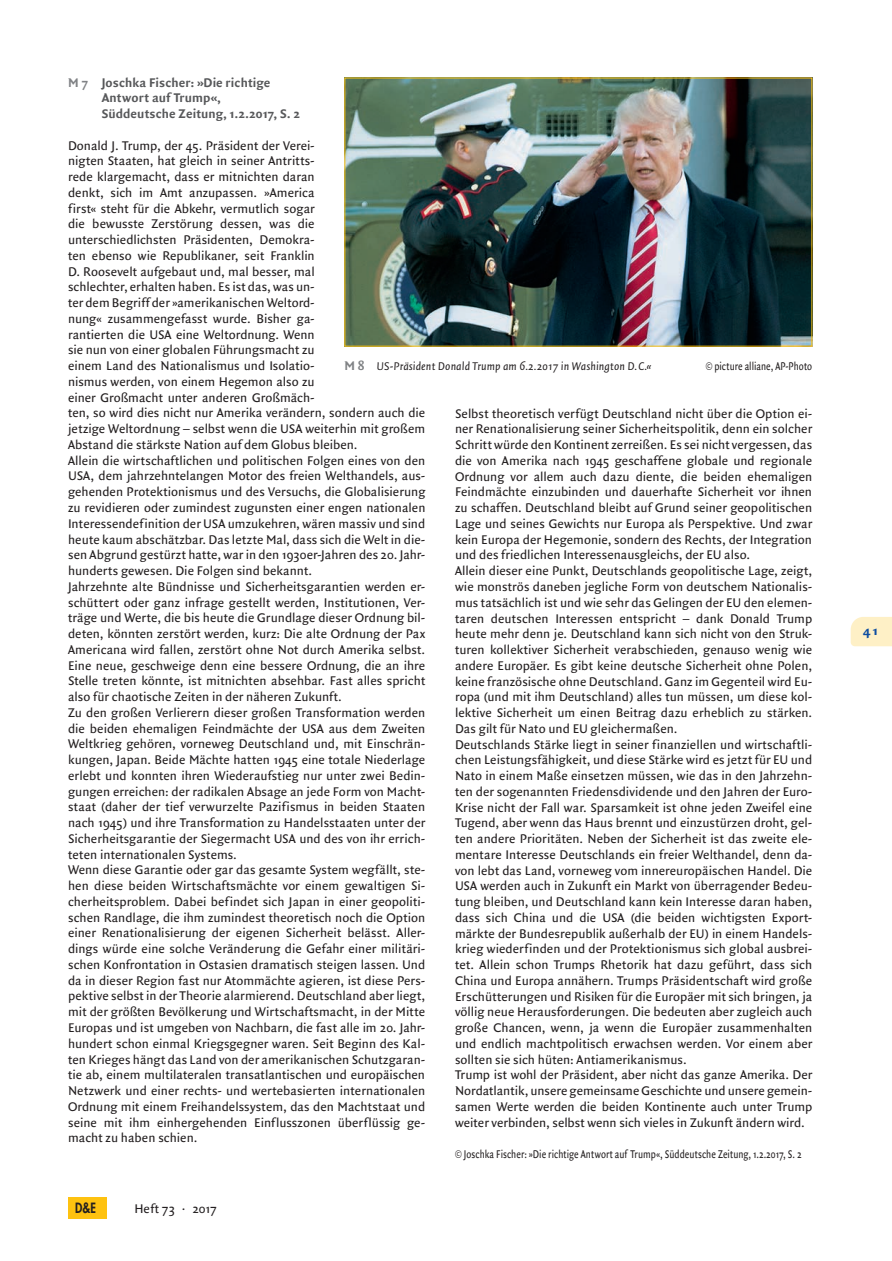
<style>
.page{position:relative;width:892px;height:1261px;background:#fff}
.page>*{position:absolute;margin:0;border:0;box-sizing:border-box;transform-origin:0 0}
.t1{font:800 13.8px "Futura";color:#231f20;scale:.82 1}
.t2{font:13.5px/15.8px "Quadraat Sans";color:#231f20}
.t3{font:700 13.5px/15.8px "Quadraat Sans";letter-spacing:.005em;color:#57585a}
.t4{font:700 13.5px "Quadraat Sans";color:#0d4da1;scale:1.1 1}
.t5{font:12px "Quadraat Sans";letter-spacing:.01em;color:#231f20;scale:.8 1}
.t6{font:italic 12px "Quadraat Sans";letter-spacing:.005em;color:#231f20}
.s1{color:#808285}
.s2{font-weight:700;font-style:normal;font-size:13.5px;color:#808285}
</style>
<div class="page">
<img style="left:346px;top:80px;width:464px;height:264px">
<svg style="left:851px;top:617px;width:41px;height:29px"></svg>
<div style="left:68px;top:1197px;width:38px;height:21px;background:#fec210"></div>
<p class="t3" style="left:102px;top:75px;width:200px;text-indent:-34px"><span class="s1">M 7</span> Joschka Fischer: »Die richtige<br>Antwort auf Trump«,<br>Süddeutsche Zeitung, 1.2.2017, S. 2</p>
<p class="t2" style="left:68px;top:138px;width:359px">Donald J. Trump, der 45. Präsident der Verei-<br>nigten Staaten, hat gleich in seiner Antritts-<br>rede klargemacht, dass er mitnichten daran<br>denkt, sich im Amt anzupassen. »America<br>first« steht für die Abkehr, vermutlich sogar<br>die bewusste Zerstörung dessen, was die unterschiedlichsten Präsidenten, Demokra-<br>ten ebenso wie Republikaner, seit Franklin<br>D. Roosevelt aufgebaut und, mal besser, mal<br>schlechter, erhalten haben. Es ist das, was un-<br>ter dem Begriff der »amerikanischen Weltord-<br>nung« zusammengefasst wurde. Bisher ga-<br>rantierten die USA eine Weltordnung. Wenn<br>sie nun von einer globalen Führungsmacht zu<br>einem Land des Nationalismus und Isolatio-<br>nismus werden, von einem Hegemon also zu<br>einer Großmacht unter anderen Großmäch-<br>ten, so wird dies nicht nur Amerika verändern, sondern auch die jetzige Weltordnung – selbst wenn die USA weiterhin mit großem Abstand die stärkste Nation auf dem Globus bleiben.<br>Allein die wirtschaftlichen und politischen Folgen eines von den USA, dem jahrzehntelangen Motor des freien Welthandels, aus&shy;gehenden Protektionismus und des Versuchs, die Globalisierung zu revidieren oder zumindest zugunsten einer engen nationalen Interessendefinition der USA umzukehren, wären massiv und sind heute kaum abschätzbar. Das letzte Mal, dass sich die Welt in die&shy;sen Abgrund gestürzt hatte, war in den 1930er-Jahren des 20. Jahr&shy;hunderts gewesen. Die Folgen sind bekannt.<br>Jahrzehnte alte Bündnisse und Sicherheitsgarantien werden er&shy;schüttert oder ganz infrage gestellt werden, Institutionen, Ver&shy;träge und Werte, die bis heute die Grundlage dieser Ordnung bil&shy;deten, könnten zerstört werden, kurz: Die alte Ordnung der Pax Americana wird fallen, zerstört ohne Not durch Amerika selbst.<br>Eine neue, geschweige denn eine bessere Ordnung, die an ihre Stelle treten könnte, ist mitnichten absehbar. Fast alles spricht also für chaotische Zeiten in der näheren Zukunft.<br>Zu den großen Verlierern dieser großen Transformation werden die beiden ehemaligen Feindmächte der USA aus dem Zweiten Weltkrieg gehören, vorneweg Deutschland und, mit Einschrän&shy;kungen, Japan. Beide Mächte hatten 1945 eine totale Niederlage erlebt und konnten ihren Wiederaufstieg nur unter zwei Bedin&shy;gungen erreichen: der radikalen Absage an jede Form von Macht&shy;staat (daher der tief verwurzelte Pazifismus in beiden Staaten nach 1945) und ihre Transformation zu Handelsstaaten unter der Sicherheitsgarantie der Siegermacht USA und des von ihr errich&shy;teten internationalen Systems.<br>Wenn diese Garantie oder gar das gesamte System wegfällt, ste&shy;hen diese beiden Wirtschaftsmächte vor einem gewaltigen Si&shy;cherheitsproblem. Dabei befindet sich Japan in einer geopoliti&shy;schen Randlage, die ihm zumindest theoretisch noch die Option einer Renationalisierung der eigenen Sicherheit belässt. Aller&shy;dings würde eine solche Veränderung die Gefahr einer militäri&shy;schen Konfrontation in Ostasien dramatisch steigen lassen. Und da in dieser Region fast nur Atommächte agieren, ist diese Pers&shy;pektive selbst in der Theorie alarmierend. Deutschland aber liegt, mit der größten Bevölkerung und Wirtschaftsmacht, in der Mitte Europas und ist umgeben von Nachbarn, die fast alle im 20. Jahr&shy;hundert schon einmal Kriegsgegner waren. Seit Beginn des Kal&shy;ten Krieges hängt das Land von der amerikanischen Schutzgaran&shy;tie ab, einem multilateralen transatlantischen und europäischen Netzwerk und einer rechts- und wertebasierten internationalen Ordnung mit einem Freihandelssystem, das den Machtstaat und seine mit ihm einhergehenden Einflusszonen überflüssig ge&shy;macht zu haben schien.</p>
<p class="t6" style="left:344px;top:361px;width:309px"><span class="s2">M 8</span> US-Präsident Donald Trump am 6.2.2017 in Washington D. C.«</p>
<p class="t5" style="left:706px;top:361px;width:135px">© picture alliane, AP-Photo</p>
<p class="t2" style="left:455px;top:406px;width:359px">Selbst theoretisch verfügt Deutschland nicht über die Option ei&shy;ner Renationalisierung seiner Sicherheitspolitik, denn ein solcher Schritt würde den Kontinent zerreißen. Es sei nicht vergessen, das die von Amerika nach 1945 geschaffene globale und regionale Ordnung vor allem auch dazu diente, die beiden ehemaligen Feindmächte einzubinden und dauerhafte Sicherheit vor ihnen zu schaffen. Deutschland bleibt auf Grund seiner geopolitischen Lage und seines Gewichts nur Europa als Perspektive. Und zwar kein Europa der Hegemonie, sondern des Rechts, der Integration und des friedlichen Interessenausgleichs, der EU also.<br>Allein dieser eine Punkt, Deutschlands geopolitische Lage, zeigt, wie monströs daneben jegliche Form von deutschem Nationalis&shy;mus tatsächlich ist und wie sehr das Gelingen der EU den elemen&shy;taren deutschen Interessen entspricht – dank Donald Trump heute mehr denn je. Deutschland kann sich nicht von den Struk&shy;turen kollektiver Sicherheit verabschieden, genauso wenig wie andere Europäer. Es gibt keine deutsche Sicherheit ohne Polen, keine französische ohne Deutschland. Ganz im Gegenteil wird Eu&shy;ropa (und mit ihm Deutschland) alles tun müssen, um diese kol&shy;lektive Sicherheit um einen Beitrag dazu erheblich zu stärken.<br>Das gilt für Nato und EU gleichermaßen.<br>Deutschlands Stärke liegt in seiner finanziellen und wirtschaftli&shy;chen Leistungsfähigkeit, und diese Stärke wird es jetzt für EU und Nato in einem Maße einsetzen müssen, wie das in den Jahrzehn&shy;ten der sogenannten Friedensdividende und den Jahren der Euro-Krise nicht der Fall war. Sparsamkeit ist ohne jeden Zweifel eine Tugend, aber wenn das Haus brennt und einzustürzen droht, gel&shy;ten andere Prioritäten. Neben der Sicherheit ist das zweite ele&shy;mentare Interesse Deutschlands ein freier Welthandel, denn da&shy;von lebt das Land, vorneweg vom innereuropäischen Handel. Die USA werden auch in Zukunft ein Markt von überragender Bedeu&shy;tung bleiben, und Deutschland kann kein Interesse daran haben, dass sich China und die USA (die beiden wichtigsten Export&shy;märkte der Bundesrepublik außerhalb der EU) in einem Handels&shy;krieg wiederfinden und der Protektionismus sich global ausbrei&shy;tet. Allein schon Trumps Rhetorik hat dazu geführt, dass sich China und Europa annähern. Trumps Präsidentschaft wird große Erschütterungen und Risiken für die Europäer mit sich bringen, ja völlig neue Herausforderungen. Die bedeuten aber zugleich auch große Chancen, wenn, ja wenn die Europäer zusammenhalten und endlich machtpolitisch erwachsen werden. Vor einem aber sollten sie sich hüten: Antiamerikanismus.<br>Trump ist wohl der Präsident, aber nicht das ganze Amerika. Der Nordatlantik, unsere gemeinsame Geschichte und unsere gemein&shy;samen Werte werden die beiden Kontinente auch unter Trump weiter verbinden, selbst wenn sich vieles in Zukunft ändern wird.</p>
<p class="t5" style="left:455px;top:1149px;width:435px">© Joschka Fischer: »Die richtige Antwort auf Trump«, Süddeutsche Zeitung, 1.2.2017, S. 2</p>
<p class="t1" style="left:75px;top:1198px;width:27px">D&amp;E</p>
<p class="t2" style="left:134px;top:1202px;width:84px">Heft 73 · 2017</p>
<p class="t4" style="left:863px;top:625px;width:15px">41</p>
</div>
